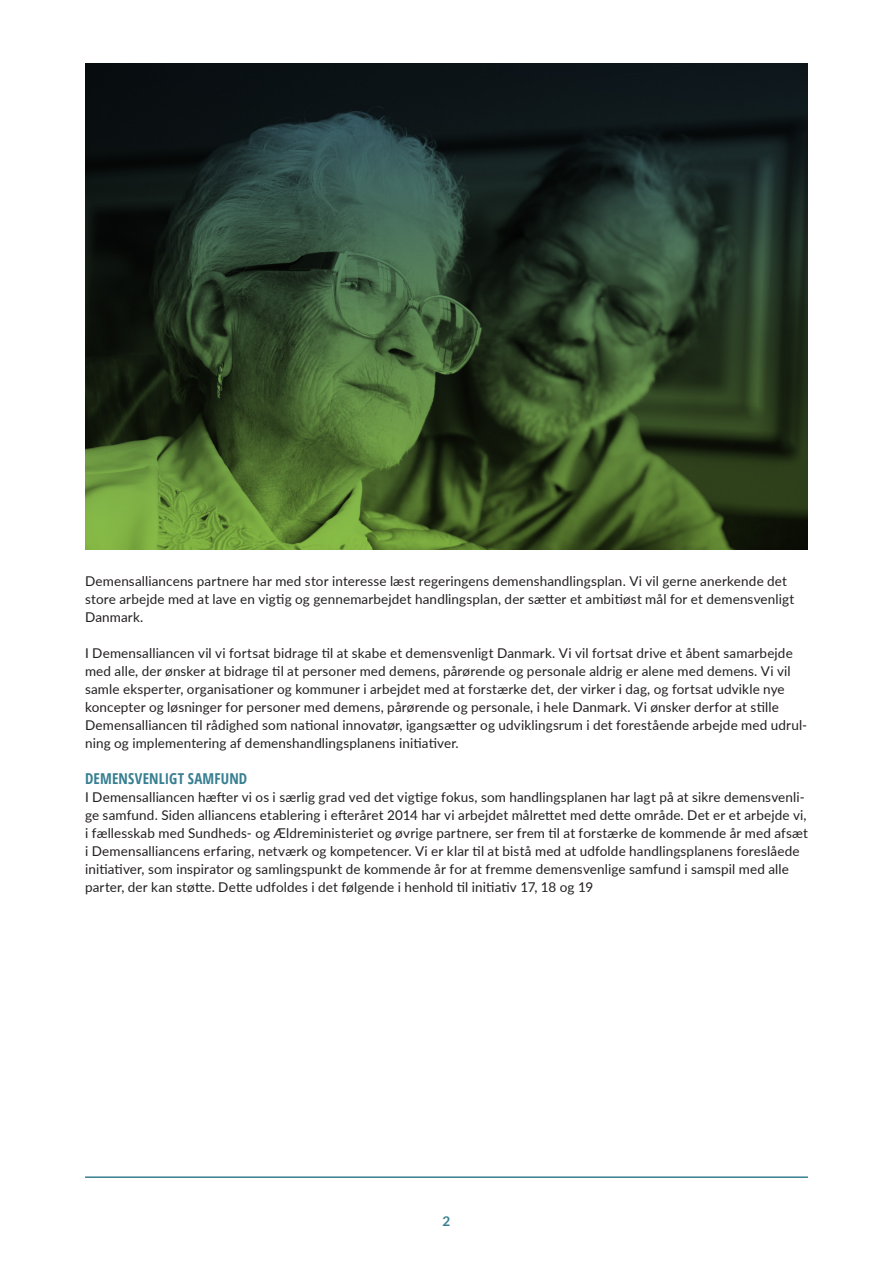
<style>
.page{position:relative;width:893px;height:1263px;background:#fff}
.page>*{position:absolute;margin:0;border:0;box-sizing:border-box;transform-origin:0 0}
.Overskrift{font:700 condensed 15px "Open Sans";letter-spacing:.01em;color:#377f91}
.Brød{font:13.5px/18px "Lato";letter-spacing:.01em;color:#231f20}
.Page_number{font:700 13.5px "Lato";color:#377f91}
</style>
<div class="page">
<img style="left:85px;top:64px;width:723px;height:486px">
<hr style="left:85px;top:1176px;width:723px;height:2px;background:#377f91">
<p class="Brød" style="left:85px;top:571px;width:711px">Demensalliancens partnere har med stor interesse læst regeringens demenshandlingsplan. Vi vil gerne anerkende det store arbejde med at lave en vigtig og gennemarbejdet handlingsplan, der sætter et ambitiøst mål for et demensvenligt<br>Danmark.</p>
<p class="Brød" style="left:85px;top:643px;width:724px">I Demensalliancen vil vi fortsat bidrage til at skabe et demensvenligt Danmark. Vi vil fortsat drive et åbent samarbejde med alle, der ønsker at bidrage til at personer med demens, pårørende og personale aldrig er alene med demens. Vi vil samle eksperter, organisationer og kommuner i arbejdet med at forstærke det, der virker i dag, og fortsat udvikle nye koncepter og løsninger for personer med demens, pårørende og personale, i hele Danmark. Vi ønsker derfor at stille Demensalliancen til rådighed som national innovatør, igangsætter og udviklingsrum i det forestående arbejde med udrul&shy;ning og implementering af demenshandlingsplanens initiativer.</p>
<p class="Overskrift" style="left:85px;top:768px;width:164px">DEMENSVENLIGT SAMFUND</p>
<p class="Brød" style="left:85px;top:787px;width:724px">I Demensalliancen hæfter vi os i særlig grad ved det vigtige fokus, som handlingsplanen har lagt på at sikre demensvenli&shy;ge samfund. Siden alliancens etablering i efteråret 2014 har vi arbejdet målrettet med dette område. Det er et arbejde vi, i fællesskab med Sundheds- og Ældreministeriet og øvrige partnere, ser frem til at forstærke de kommende år med afsæt i Demensalliancens erfaring, netværk og kompetencer. Vi er klar til at bistå med at udfolde handlingsplanens foreslåede initiativer, som inspirator og samlingspunkt de kommende år for at fremme demensvenlige samfund i samspil med alle parter, der kan støtte. Dette udfoldes i det følgende i henhold til initiativ 17, 18 og 19</p>
<p class="Page_number" style="left:443px;top:1211px;width:9px">2</p>
</div>
